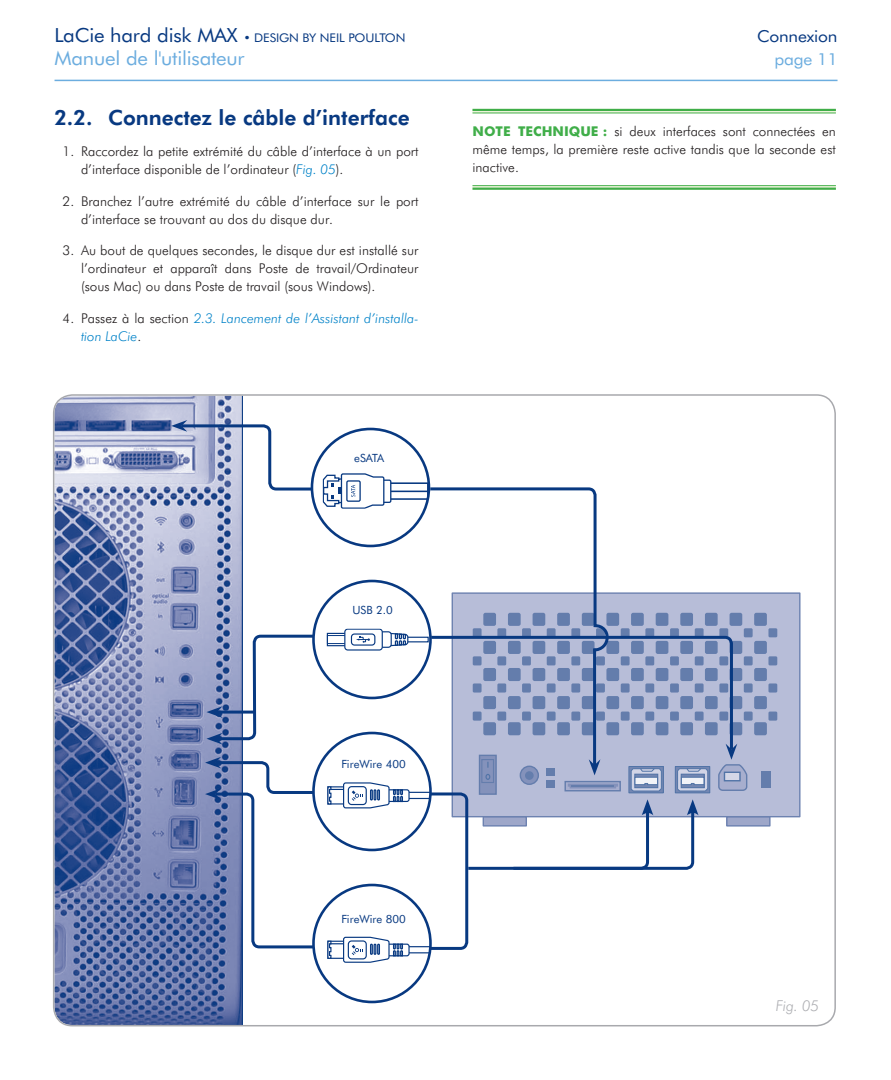
<style>
.page{position:relative;width:891px;height:1080px;background:#fff}
.page>*{position:absolute;margin:0;border:0;box-sizing:border-box;transform-origin:0 0}
._1_1_Heading{font:800 21px "Futura BT";color:#083981}
.t1{font:19.5px "Futura BT";letter-spacing:-.01em;color:#6caddf;scale:1.05 1}
.t2{font:16.5px "Futura BT";letter-spacing:-.01em;color:#083981;scale:1.05 1}
.t3{font:16.5px "Futura BT";letter-spacing:-.01em;color:#6caddf;scale:1.05 1}
.t4{font:italic 300 15px "Futura BT";color:#aeafb3}
.Numbering_123{font:300 13.5px/18px "Futura BT";color:#231f20}
.Technical_Note{font:300 13.5px/18px "Futura BT";color:#231f20;text-align:justify}
.Numbering_123-2{font:italic 300 13.5px/18px "Futura BT";color:#0082c8}
.t5{font:12px "Futura BT";letter-spacing:-.01em;color:#083981;scale:1.05 1}
.t6{font:11.25px "Futura BT";color:#083981}
.s1{font-size:19.5px}
.s2{font-style:italic;color:#0082c8}
.s3{font-style:normal;color:#231f20}
.s4{font-weight:700;color:#40ae49}
</style>
<div class="page">
<hr style="left:55px;top:80px;width:783px;height:1px;background:#6caddf">
<svg style="left:54px;top:397px;width:189px;height:628px;background:#7485b3"></svg>
<div style="left:727px;top:817px;width:43px;height:9px;background:#9ea7c9"></div>
<div style="left:452px;top:593px;width:348px;height:224px;background:#b7bdd8"></div>
<div style="left:754px;top:613px;width:13px;height:13px;background:#647dac;border-radius:2px"></div>
<div style="left:754px;top:722px;width:13px;height:13px;background:#647dac;border-radius:2px"></div>
<div style="left:744px;top:628px;width:9px;height:9px;background:#647dac"></div>
<div style="left:768px;top:628px;width:9px;height:9px;background:#647dac"></div>
<div style="left:754px;top:641px;width:13px;height:13px;background:#647dac;border-radius:2px"></div>
<div style="left:744px;top:656px;width:9px;height:9px;background:#647dac"></div>
<div style="left:768px;top:656px;width:9px;height:9px;background:#647dac"></div>
<div style="left:754px;top:668px;width:13px;height:13px;background:#647dac;border-radius:2px"></div>
<div style="left:744px;top:683px;width:9px;height:10px;background:#647dac"></div>
<div style="left:768px;top:683px;width:9px;height:10px;background:#647dac"></div>
<div style="left:754px;top:696px;width:13px;height:13px;background:#647dac;border-radius:2px"></div>
<div style="left:744px;top:712px;width:9px;height:9px;background:#647dac"></div>
<div style="left:768px;top:712px;width:9px;height:9px;background:#647dac"></div>
<div style="left:761px;top:771px;width:10px;height:17px;background:#647dac"></div>
<svg style="left:214px;top:963px;width:140px;height:64px"></svg>
<div style="left:313px;top:885px;width:117px;height:117px;background:#fff;border-radius:50%"></div>
<svg style="left:171px;top:420px;width:577px;height:543px"></svg>
<svg style="left:472px;top:111px;width:364px;height:2px"></svg>
<hr style="left:472px;top:109px;width:364px;height:2px;background:#40ae49">
<hr style="left:472px;top:113px;width:364px;height:1px;background:#40ae49">
<svg style="left:472px;top:186px;width:364px;height:2px"></svg>
<hr style="left:472px;top:185px;width:364px;height:1px;background:#40ae49">
<hr style="left:472px;top:188px;width:364px;height:2px;background:#40ae49">
<p class="t5" style="left:55px;top:30px;width:336px"><span class="s1">LaCie hard disk MAX</span> • DESIGN BY NEIL POULTON</p>
<p class="t2" style="left:757px;top:26px;width:78px">Connexion</p>
<h2 class="t1" style="left:55px;top:47px;width:183px">Manuel de l'utilisateur</h2>
<p class="t3" style="left:774px;top:49px;width:62px">page 11</p>
<p class="_1_1_Heading" style="left:54px;top:105px;width:357px">2.2. Connectez le câble d’interface</p>
<p class="Numbering_123" style="left:81px;top:142px;width:339px;text-indent:-18px">1. Raccordez la petite extrémité du câble d’interface à un port d’interface disponible de l’ordinateur (<span class="s2">Fig. 05</span>).</p>
<p class="Numbering_123" style="left:81px;top:192px;width:339px;text-indent:-18px">2. Branchez l’autre extrémité du câble d’interface sur le port d’interface se trouvant au dos du disque dur.</p>
<p class="Numbering_123" style="left:81px;top:241px;width:339px;text-align:justify;text-indent:-18px">3. Au bout de quelques secondes, le disque dur est installé sur l’ordinateur et apparaît dans Poste de travail/Ordinateur (sous Mac) ou dans Poste de travail (sous Windows).</p>
<p class="Numbering_123-2" style="left:81px;top:309px;width:339px;text-indent:-18px"><span class="s3">4. Passez à la section</span> 2.3. Lancement de l’Assistant d’installa&shy;tion LaCie<span class="s3">.</span></p>
<p class="t6" style="left:354px;top:451px;width:32px">eSATA</p>
<p class="Technical_Note" style="left:472px;top:122px;width:365px"><span class="s4">NOTE TECHNIQUE :</span> si deux interfaces sont connectées en même temps, la première reste active tandis que la seconde est inactive.</p>
<p class="t6" style="left:352px;top:603px;width:42px">USB 2.0</p>
<p class="t6" style="left:341px;top:757px;width:66px">FireWire 400</p>
<p class="t6" style="left:341px;top:912px;width:66px">FireWire 800</p>
<p class="t4" style="left:776px;top:996px;width:45px">Fig. 05</p>
</div>
